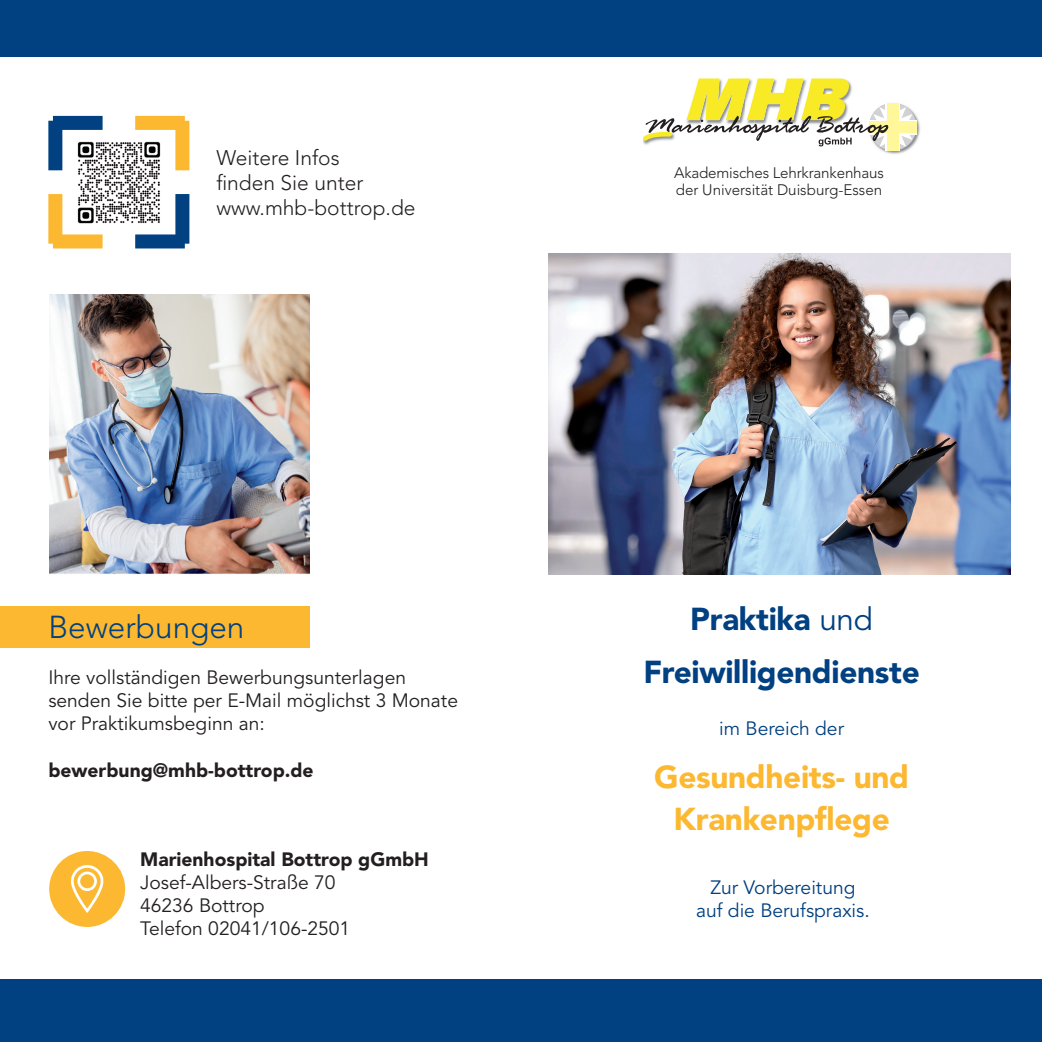
<style>
.page{position:relative;width:1042px;height:1042px;background:#fff}
.page>*{position:absolute;margin:0;border:0;box-sizing:border-box;transform-origin:0 0}
.t1{font:900 31.5px/52.5px "Avenir";letter-spacing:-.01em;color:#014081;text-align:center}
.t2{font:900 31.5px/42px "Avenir";letter-spacing:-.01em;color:#fcb830;text-align:center}
.t3{font:300 31.5px "Avenir";color:#014081}
.t4{font:300 21px/25.2px "Avenir";color:#231f20}
.t5{font:19.25px/23.1px "Avenir";color:#231f20}
.t6{font:900 19.25px "Avenir";color:#231f20}
.t7{font:19.25px/23.1px "Avenir";color:#014081;text-align:center}
.t8{font:300 15.22px/16.4px "Avenir";letter-spacing:-.01em;color:#231f20}
.s1{font-weight:400}
</style>
<div class="page">
<div style="left:0;top:606px;width:309px;height:42px;background:#fcb830"></div>
<img style="left:877px;top:104px;width:43px;height:50px">
<img style="left:698px;top:78px;width:145px;height:1px">
<svg style="left:869px;top:103px;width:47px;height:48px"></svg>
<div style="left:869px;top:120px;width:47px;height:14px;background:#fff"></div>
<svg style="left:885px;top:103px;width:15px;height:48px"></svg>
<svg style="left:898px;top:107px;width:14px;height:14px"></svg>
<svg style="left:898px;top:133px;width:14px;height:14px"></svg>
<div style="left:887px;top:103px;width:11px;height:48px;background:#fff79a"></div>
<div style="left:869px;top:121px;width:47px;height:12px;background:#fff79a"></div>
<svg style="left:643px;top:79px;width:245px;height:68px"></svg>
<div style="left:0;top:0;width:1042px;height:57px;background:#014081"></div>
<div style="left:0;top:980px;width:1042px;height:62px;background:#014081"></div>
<div style="left:49px;top:851px;width:76px;height:76px;background:#fcb830;border-radius:50%"></div>
<svg style="left:71px;top:865px;width:33px;height:48px"></svg>
<div style="left:53px;top:116px;width:50px;height:14px;background:#014081"></div>
<div style="left:48px;top:121px;width:14px;height:49px;background:#014081"></div>
<div style="left:135px;top:116px;width:50px;height:14px;background:#fcb830"></div>
<div style="left:175px;top:121px;width:14px;height:49px;background:#fcb830"></div>
<div style="left:53px;top:234px;width:50px;height:14px;background:#fcb830"></div>
<div style="left:48px;top:194px;width:14px;height:50px;background:#fcb830"></div>
<div style="left:135px;top:234px;width:50px;height:14px;background:#014081"></div>
<div style="left:175px;top:194px;width:14px;height:50px;background:#014081"></div>
<img style="left:548px;top:253px;width:462px;height:321px">
<img style="left:77px;top:141px;width:84px;height:83px">
<img style="left:49px;top:295px;width:260px;height:279px">
<div style="left:1032px;top:979px;width:10px;height:63px;background:#014081"></div>
<p class="t4" style="left:216px;top:145px;width:201px">Weitere Infos<br>finden Sie unter www.mhb-bottrop.de</p>
<h1 class="t3" style="left:48px;top:608px;width:198px">Bewerbungen</h1>
<p class="t5" style="left:48px;top:666px;width:411px">Ihre vollständigen Bewerbungsunterlagen senden Sie bitte per E-Mail möglichst 3 Monate vor Praktikumsbeginn an:</p>
<p class="t6" style="left:48px;top:758px;width:267px">bewerbung@mhb-bottrop.de</p>
<p class="t6" style="left:140px;top:847px;width:290px">Marienhospital Bottrop gGmbH</p>
<p class="t5" style="left:140px;top:871px;width:212px">Josef-Albers-Straße 70<br>46236 Bottrop<br>Telefon 02041/106-2501</p>
<p class="t8" style="left:674px;top:165px;width:211px">Akademisches Lehrkrankenhaus der Universität Duisburg-Essen</p>
<h1 class="t1" style="left:643px;top:593px;width:278px">Praktika <span class="s1">und<br></span>Freiwilligendienste</h1>
<p class="t7" style="left:719px;top:717px;width:126px">im Bereich der</p>
<h1 class="t2" style="left:654px;top:755px;width:256px">Gesundheits- und<br>Krankenpflege</h1>
<p class="t7" style="left:696px;top:876px;width:175px">Zur Vorbereitung auf die Berufspraxis.</p>
</div>
